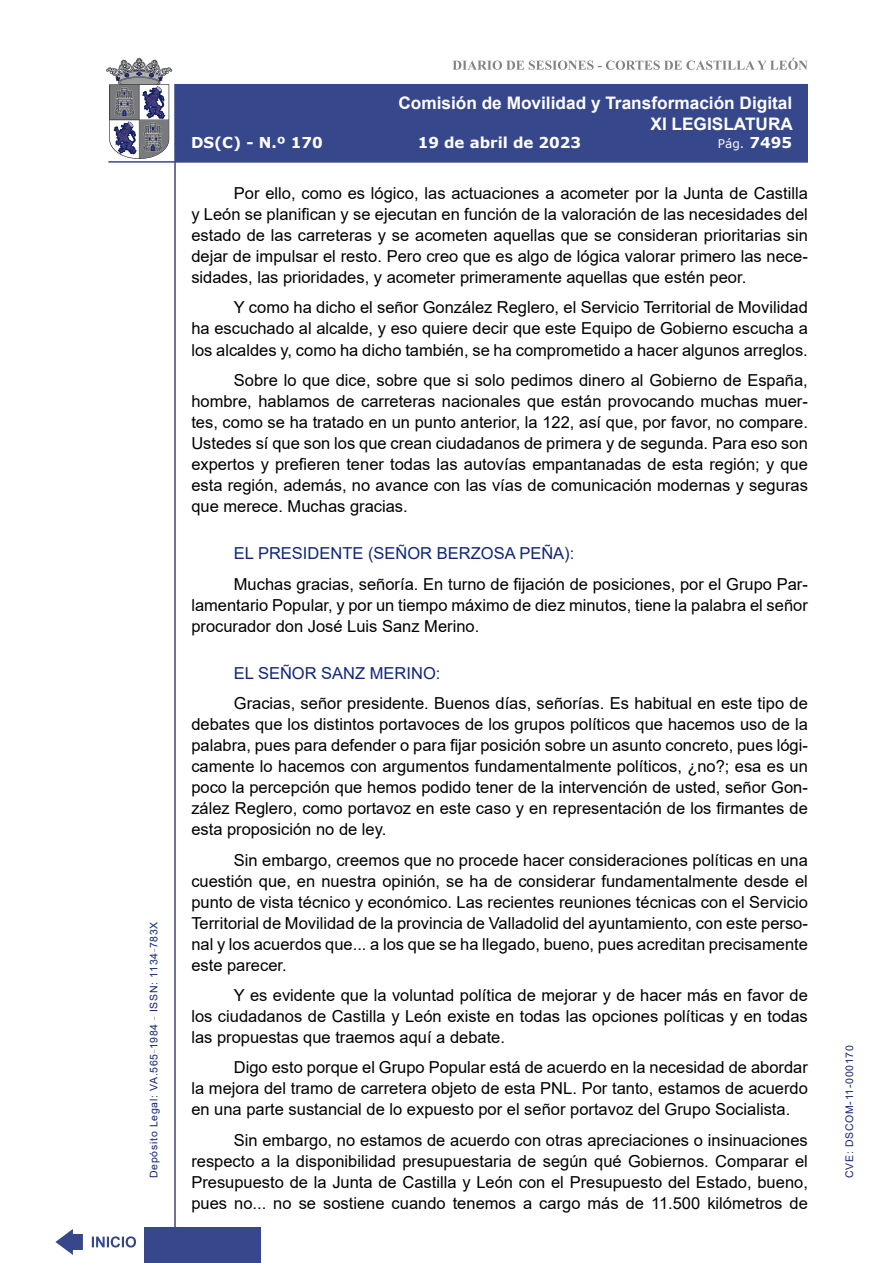
<style>
.page{position:relative;width:893px;height:1263px;background:#fff}
.page>*{position:absolute;margin:0;border:0;box-sizing:border-box;transform-origin:0 0}
.t1{font:700 17.25px/20.7px "Arial";color:#fff;text-align:right}
.t2{font:16.5px/21px "Arial";color:#000;text-align:justify}
.Orador{font:16.5px "Arial";color:#122678}
.t3{font:700 15px "Verdana";color:#fff}
.t4{font:12px "Verdana";color:#fff}
.t5{font:10.5px "Arial";letter-spacing:.065em;color:#122678}
.s1{font-weight:700;font-size:15px}
</style>
<div class="page">
<svg style="left:452px;top:58px;width:356px;height:12px"></svg>
<hr style="left:174px;top:84px;width:2px;height:1179px;background:#36478c">
<div style="left:144px;top:1227px;width:117px;height:36px;background:#36478c"></div>
<div style="left:175px;top:84px;width:633px;height:78px;background:#36478c"></div>
<hr style="left:108px;top:161px;width:700px;height:2px;background:#36478c">
<svg style="left:92px;top:1236px;width:44px;height:11px"></svg>
<svg style="left:55px;top:1229px;width:28px;height:26px"></svg>
<svg style="left:106px;top:58px;width:66px;height:101px"></svg>
<p class="t5" style="left:146px;top:1178px;width:258px;rotate:-90deg">Depósito Legal: VA.565<sup>_</sup>1984 <sup>_</sup> ISSN: 1134<sup>_</sup>783X</p>
<p class="t1" style="left:398px;top:93px;width:396px">Comisión de Movilidad y Transformación Digital<br>XI LEGISLATURA</p>
<p class="t3" style="left:191px;top:132px;width:133px">DS(C) - N.º 170</p>
<p class="t3" style="left:418px;top:132px;width:165px">19 de abril de 2023</p>
<p class="t4" style="left:718px;top:135px;width:76px">Pág. <span class="s1">7495</span></p>
<p class="t2" style="left:191px;top:183px;width:618px;text-indent:43px">Por ello, como es lógico, las actuaciones a acometer por la Junta de Castilla y León se planifican y se ejecutan en función de la valoración de las necesidades del estado de las carreteras y se acometen aquellas que se consideran prioritarias sin dejar de impulsar el resto. Pero creo que es algo de lógica valorar primero las nece&shy;sidades, las prioridades, y acometer primeramente aquellas que estén peor.</p>
<p class="t2" style="left:191px;top:297px;width:618px;text-indent:43px">Y como ha dicho el señor González Reglero, el Servicio Territorial de Movilidad ha escuchado al alcalde, y eso quiere decir que este Equipo de Gobierno escucha a los alcaldes y, como ha dicho también, se ha comprometido a hacer algunos arreglos.</p>
<p class="t2" style="left:191px;top:369px;width:618px;text-indent:43px">Sobre lo que dice, sobre que si solo pedimos dinero al Gobierno de España, hombre, hablamos de carreteras nacionales que están provocando muchas muer&shy;tes, como se ha tratado en un punto anterior, la 122, así que, por favor, no compare.<br>Ustedes sí que son los que crean ciudadanos de primera y de segunda. Para eso son expertos y prefieren tener todas las autovías empantanadas de esta región; y que esta región, además, no avance con las vías de comunicación modernas y seguras que merece. Muchas gracias.</p>
<p class="Orador" style="left:234px;top:542px;width:342px">EL PRESIDENTE (SEÑOR BERZOSA PEÑA):</p>
<p class="t2" style="left:191px;top:573px;width:618px;text-indent:43px">Muchas gracias, señoría. En turno de fijación de posiciones, por el Grupo Par&shy;lamentario Popular, y por un tiempo máximo de diez minutos, tiene la palabra el señor procurador don José Luis Sanz Merino.</p>
<p class="Orador" style="left:234px;top:662px;width:208px">EL SEÑOR SANZ MERINO:</p>
<p class="t2" style="left:191px;top:693px;width:618px;text-indent:43px">Gracias, señor presidente. Buenos días, señorías. Es habitual en este tipo de debates que los distintos portavoces de los grupos políticos que hacemos uso de la palabra, pues para defender o para fijar posición sobre un asunto concreto, pues lógi&shy;camente lo hacemos con argumentos fundamentalmente políticos, ¿no?; esa es un poco la percepción que hemos podido tener de la intervención de usted, señor Gon&shy;zález Reglero, como portavoz en este caso y en representación de los firmantes de esta proposición no de ley.</p>
<p class="t2" style="left:191px;top:849px;width:618px;text-indent:43px">Sin embargo, creemos que no procede hacer consideraciones políticas en una cuestión que, en nuestra opinión, se ha de considerar fundamentalmente desde el punto de vista técnico y económico. Las recientes reuniones técnicas con el Servicio Territorial de Movilidad de la provincia de Valladolid del ayuntamiento, con este perso&shy;nal y los acuerdos que... a los que se ha llegado, bueno, pues acreditan precisamente este parecer.</p>
<p class="t2" style="left:191px;top:985px;width:618px;text-indent:43px">Y es evidente que la voluntad política de mejorar y de hacer más en favor de los ciudadanos de Castilla y León existe en todas las opciones políticas y en todas las propuestas que traemos aquí a debate.</p>
<p class="t2" style="left:191px;top:1057px;width:618px;text-indent:43px">Digo esto porque el Grupo Popular está de acuerdo en la necesidad de abordar la mejora del tramo de carretera objeto de esta PNL. Por tanto, estamos de acuerdo en una parte sustancial de lo expuesto por el señor portavoz del Grupo Socialista.</p>
<p class="t2" style="left:191px;top:1129px;width:618px;text-indent:43px">Sin embargo, no estamos de acuerdo con otras apreciaciones o insinuaciones respecto a la disponibilidad presupuestaria de según qué Gobiernos. Comparar el Presupuesto de la Junta de Castilla y León con el Presupuesto del Estado, bueno, pues no... no se sostiene cuando tenemos a cargo más de 11.500 kilómetros de</p>
<p class="t5" style="left:842px;top:1178px;width:134px;rotate:-90deg">CVE: DSCOM-11-000170</p>
</div>
